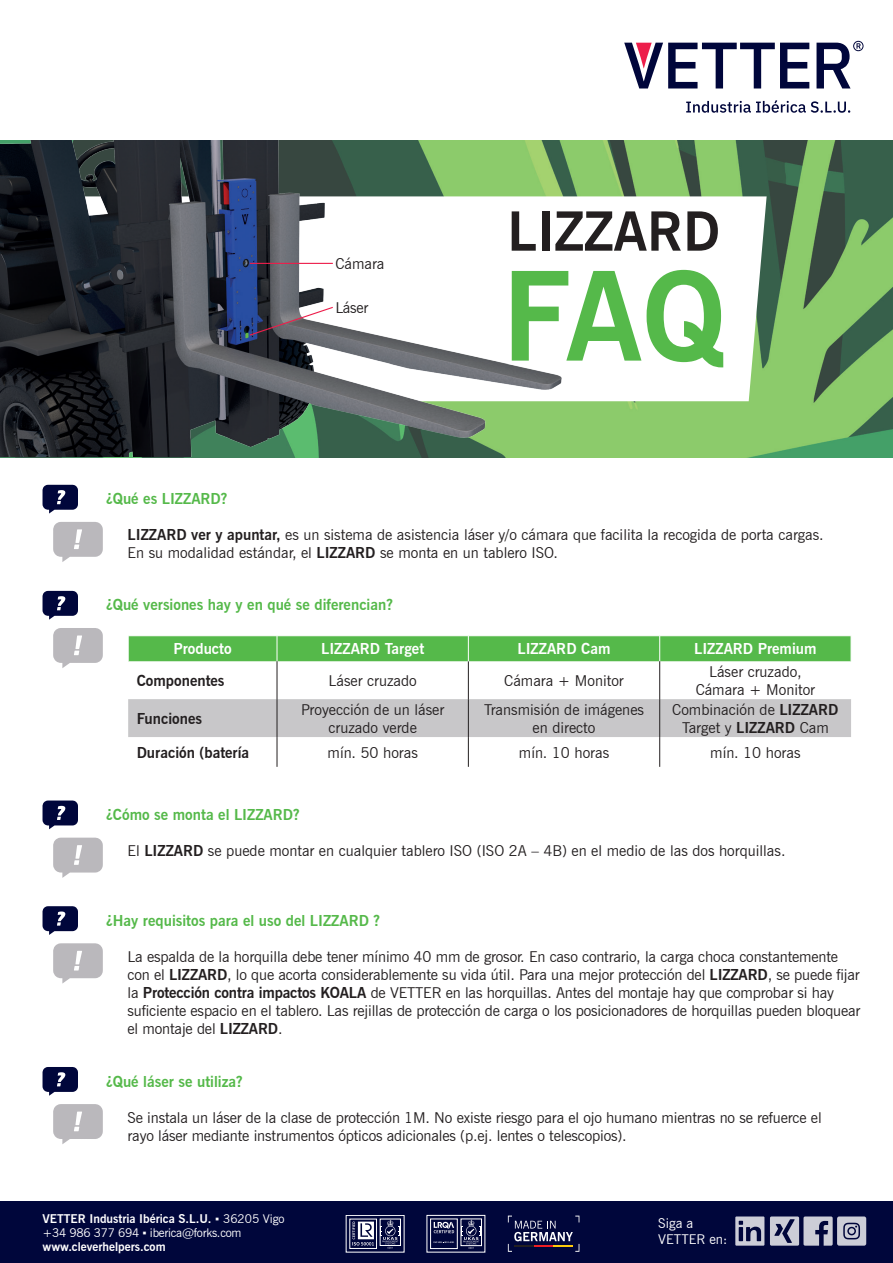
<style>
.page{position:relative;width:893px;height:1263px;background:#fff}
.page>*{position:absolute;margin:0;border:0;box-sizing:border-box;transform-origin:0 0}
.t1{font:700 123.3px "News Gothic BT";color:#55b94a}
.t2{font:700 54px "News Gothic BT";color:#231f20}
.t3{font:15px/18px "News Gothic BT";letter-spacing:-.01em;color:#231f20;text-align:center}
.t4{font:700 15px "News Gothic BT";color:#55b94a}
.t5{font:700 15px "News Gothic BT";color:#fff}
.t6{font:700 15px "News Gothic BT";color:#231f20}
.t7{font:13.5px/16.2px "News Gothic BT";color:#fff}
.t8{font:700 12px/14px "News Gothic BT";color:#fff}
.s1{font-weight:700}
.s2{font-family:"Arial";font-weight:400}
.s3{font-weight:400}
</style>
<div class="page">
<div style="left:0;top:1201px;width:893px;height:62px;background:#00063b"></div>
<img style="left:641px;top:140px;width:252px;height:317px">
<svg style="left:641px;top:196px;width:126px;height:205px"></svg>
<img style="left:0;top:140px;width:641px;height:317px">
<svg style="left:248px;top:306px;width:86px;height:31px"></svg>
<hr style="left:250px;top:263px;width:83px;height:1px;background:#ed1e4b">
<svg style="left:735px;top:1216px;width:29px;height:30px"></svg>
<svg style="left:770px;top:1216px;width:96px;height:30px"></svg>
<div style="left:346px;top:1215px;width:58px;height:37px;border:1px solid #fff"></div>
<div style="left:350px;top:1219px;width:27px;height:30px;border:1px solid #fff"></div>
<div style="left:380px;top:1219px;width:21px;height:27px;border:1px solid #fff"></div>
<svg style="left:380px;top:1220px;width:20px;height:29px"></svg>
<svg style="left:352px;top:1221px;width:22px;height:24px"></svg>
<div style="left:427px;top:1215px;width:58px;height:37px;border:1px solid #fff"></div>
<div style="left:430px;top:1219px;width:27px;height:30px;border:1px solid #fff"></div>
<div style="left:461px;top:1219px;width:21px;height:27px;border:1px solid #fff"></div>
<svg style="left:461px;top:1220px;width:20px;height:29px"></svg>
<svg style="left:434px;top:1222px;width:20px;height:11px"></svg>
<svg style="left:434px;top:1241px;width:20px;height:2px"></svg>
<svg style="left:508px;top:1215px;width:71px;height:37px"></svg>
<svg style="left:686px;top:100px;width:164px;height:13px"></svg>
<svg style="left:624px;top:43px;width:185px;height:45px"></svg>
<svg style="left:816px;top:41px;width:47px;height:47px"></svg>
<svg style="left:53px;top:522px;width:50px;height:40px"></svg>
<svg style="left:53px;top:628px;width:50px;height:40px"></svg>
<svg style="left:53px;top:837px;width:50px;height:41px"></svg>
<svg style="left:42px;top:485px;width:36px;height:28px"></svg>
<svg style="left:42px;top:591px;width:36px;height:29px"></svg>
<svg style="left:42px;top:800px;width:36px;height:29px"></svg>
<div style="left:128px;top:699px;width:723px;height:38px;background:#c8c7c9"></div>
<hr style="left:277px;top:661px;width:1px;height:38px;background:#231f20">
<hr style="left:468px;top:661px;width:1px;height:38px;background:#231f20">
<hr style="left:659px;top:661px;width:1px;height:38px;background:#231f20">
<hr style="left:277px;top:699px;width:1px;height:38px;background:#231f20">
<hr style="left:468px;top:699px;width:1px;height:38px;background:#231f20">
<hr style="left:659px;top:699px;width:1px;height:38px;background:#231f20">
<hr style="left:277px;top:737px;width:1px;height:30px;background:#231f20">
<hr style="left:468px;top:737px;width:1px;height:30px;background:#231f20">
<hr style="left:659px;top:737px;width:1px;height:30px;background:#231f20">
<div style="left:128px;top:636px;width:723px;height:25px;background:#55b94a"></div>
<svg style="left:53px;top:943px;width:50px;height:40px"></svg>
<svg style="left:42px;top:906px;width:36px;height:29px"></svg>
<svg style="left:53px;top:1104px;width:50px;height:40px"></svg>
<svg style="left:42px;top:1067px;width:36px;height:29px"></svg>
<p class="t4" style="left:106px;top:490px;width:123px">¿Qué es LIZZARD?</p>
<p class="t3" style="left:335px;top:254px;width:51px">Cámara</p>
<p class="t3" style="left:335px;top:298px;width:34px">Láser</p>
<h2 class="t2" style="left:507px;top:199px;width:214px">LIZZARD</h2>
<h1 class="t1" style="left:502px;top:242px;width:225px">FAQ</h1>
<p class="t3" style="left:128px;top:526px;width:698px;text-align:left"><span class="s1">LIZZARD ver y apuntar,</span> es un sistema de asistencia láser y/o cámara que facilita la recogida de porta cargas.<br>En su modalidad estándar, el <span class="s1">LIZZARD</span> se monta en un tablero ISO.</p>
<p class="t4" style="left:106px;top:596px;width:288px">¿Qué versiones hay y en qué se diferencian?</p>
<p class="t5" style="left:174px;top:640px;width:60px">Producto</p>
<p class="t5" style="left:321px;top:640px;width:105px">LIZZARD Target</p>
<p class="t5" style="left:517px;top:640px;width:95px">LIZZARD Cam</p>
<p class="t5" style="left:694px;top:640px;width:124px">LIZZARD Premium</p>
<p class="t6" style="left:137px;top:671px;width:89px">Componentes</p>
<p class="t3" style="left:329px;top:671px;width:90px">Láser cruzado</p>
<p class="t3" style="left:504px;top:671px;width:121px">Cámara + Monitor</p>
<p class="t3" style="left:696px;top:662px;width:121px">Láser cruzado,<br>Cámara + Monitor</p>
<p class="t6" style="left:137px;top:709px;width:67px">Funciones</p>
<p class="t3" style="left:301px;top:700px;width:145px">Proyección de un láser cruzado verde</p>
<p class="t3" style="left:484px;top:700px;width:162px">Transmisión de imágenes en directo</p>
<p class="t3" style="left:672px;top:700px;width:168px">Combinación de <span class="s1">LIZZARD<br></span>Target y <span class="s1">LIZZARD</span> Cam</p>
<p class="t6" style="left:137px;top:743px;width:114px">Duración (batería</p>
<p class="t3" style="left:328px;top:743px;width:92px">mín. 50 horas</p>
<p class="t3" style="left:519px;top:743px;width:92px">mín. 10 horas</p>
<p class="t3" style="left:710px;top:743px;width:92px">mín. 10 horas</p>
<p class="t4" style="left:106px;top:806px;width:195px">¿Cómo se monta el LIZZARD?</p>
<p class="t3" style="left:128px;top:842px;width:659px">El <span class="s1">LIZZARD</span> se puede montar en cualquier tablero ISO (ISO 2A – 4B) en el medio de las dos horquillas.</p>
<p class="t4" style="left:106px;top:911px;width:275px">¿Hay requisitos para el uso del LIZZARD ?</p>
<p class="t3" style="left:128px;top:947px;width:734px;text-align:left">La espalda de la horquilla debe tener mínimo 40 mm de grosor. En caso contrario, la carga choca constantemente con el <span class="s1">LIZZARD</span>, lo que acorta considerablemente su vida útil. Para una mejor protección del <span class="s1">LIZZARD</span>, se puede fijar la <span class="s1">Protección contra impactos KOALA</span> de VETTER en las horquillas. Antes del montaje hay que comprobar si hay suficiente espacio en el tablero. Las rejillas de protección de carga o los posicionadores de horquillas pueden bloquear el montaje del <span class="s1">LIZZARD</span>.</p>
<p class="t4" style="left:106px;top:1072px;width:138px">¿Qué láser se utiliza?</p>
<p class="t3" style="left:128px;top:1108px;width:696px;text-align:left">Se instala un láser de la clase de protección 1M. No existe riesgo para el ojo humano mientras no se refuerce el rayo láser mediante instrumentos ópticos adicionales (p.ej. lentes o telescopios).</p>
<p class="t8" style="left:43px;top:1211px;width:244px">VETTER Industria Ibérica S.L.U. <span class="s2">▪</span> <span class="s3">36205 Vigo +34 986 377 694</span> <span class="s2">▪</span> <span class="s3">iberica@forks.com </span>www.cleverhelpers.com</p>
<p class="t7" style="left:658px;top:1215px;width:70px">Siga a<br>VETTER en:</p>
</div>
